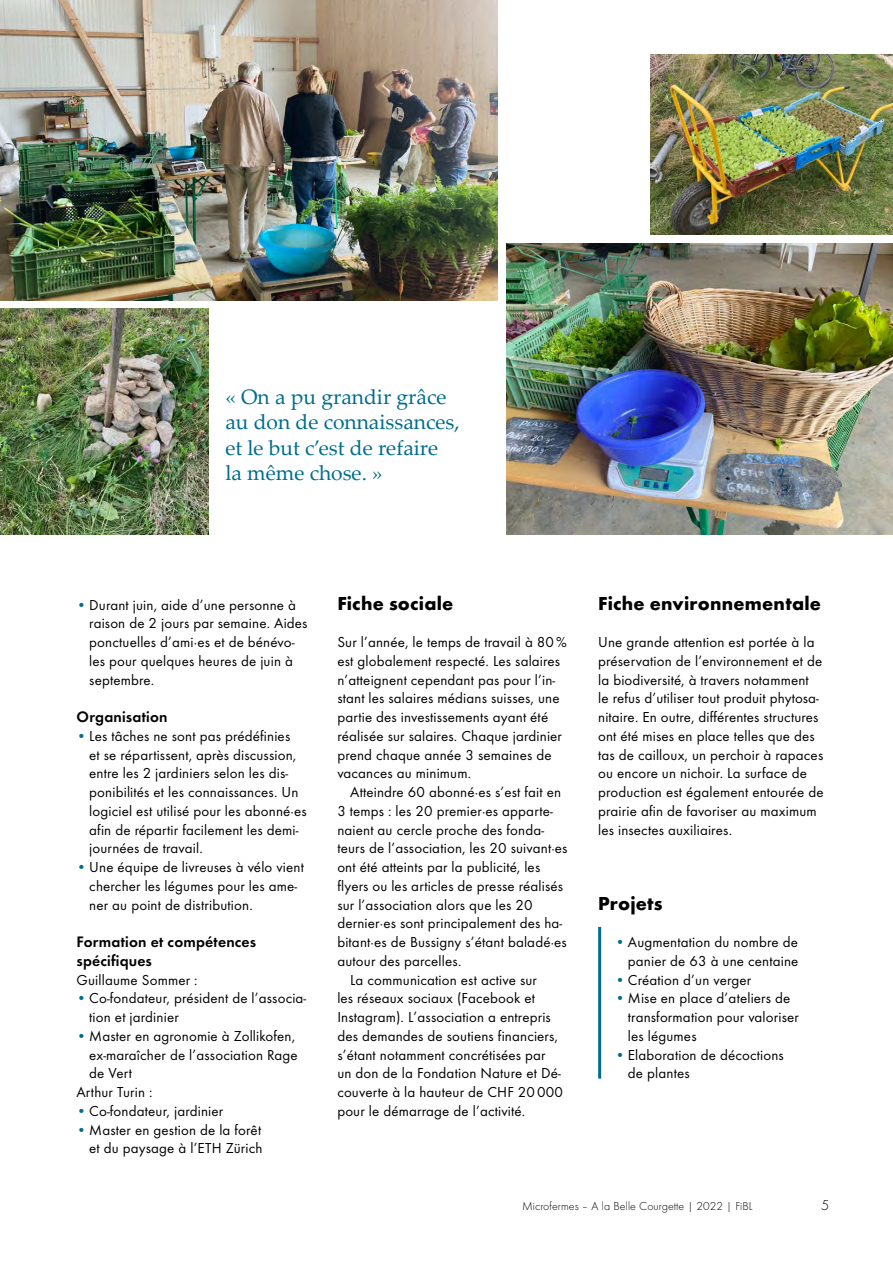
<style>
.page{position:relative;width:893px;height:1263px;background:#fff}
.page>*{position:absolute;margin:0;border:0;box-sizing:border-box;transform-origin:0 0}
.t1{font:21px/25.5px "Palatino Linotype";color:#006d8d}
.t2{font:700 19.5px "Function Pro";letter-spacing:.01em;color:#000}
.t3{font:600 15.75px/18.8px "Function Pro";letter-spacing:.01em;color:#000}
.t4{font:15px/18.8px "Function Pro";letter-spacing:.01em;color:#000}
.t5{font:300 15px "Function Pro";color:#000}
.t6{font:300 12px "Function Pro";letter-spacing:.005em;color:#000}
.s1{font-weight:500;color:#006d8d}
.s2{color:#006d8d}
</style>
<div class="page">
<hr style="left:598px;top:928px;width:3px;height:149px;background:#006d8d">
<img style="left:0;top:0;width:498px;height:300px">
<img style="left:506px;top:243px;width:387px;height:291px">
<img style="left:0;top:309px;width:208px;height:225px">
<img style="left:651px;top:54px;width:242px;height:181px">
<h1 class="t1" style="left:225px;top:383px;width:236px">« On a pu grandir grâce au don de connaissances, et le but c’est de refaire la même chose. »</h1>
<p class="t4" style="left:89px;top:595px;width:220px;text-indent:-13px"><span class="s1">•</span> Durant juin, aide d’une personne à raison de 2 jours par semaine. Aides ponctuelles d’ami·es et de bénévo&shy;les pour quelques heures de juin à septembre.</p>
<p class="t3" style="left:77px;top:707px;width:92px">Organisation</p>
<p class="t4" style="left:89px;top:726px;width:219px;text-indent:-13px"><span class="s1">•</span> Les tâches ne sont pas prédéfinies<br>et se répartissent, après discussion, entre les 2 jardiniers selon les dis&shy;ponibilités et les connaissances. Un logiciel est utilisé pour les abonné·es afin de répartir facilement les demi&shy;journées de travail.</p>
<p class="t4" style="left:89px;top:857px;width:216px;text-indent:-13px"><span class="s1">•</span> Une équipe de livreuses à vélo vient chercher les légumes pour les ame&shy;ner au point de distribution.</p>
<p class="t3" style="left:77px;top:932px;width:181px">Formation et compétences spécifiques</p>
<p class="t4" style="left:77px;top:970px;width:123px">Guillaume Sommer :</p>
<p class="t4" style="left:89px;top:989px;width:219px;text-indent:-13px"><span class="s1">•</span> Co-fondateur, président de l’associa&shy;tion et jardinier</p>
<p class="t4" style="left:77px;top:1026px;width:220px"><span class="s1">•</span> Master en agronomie à Zollikofen,</p>
<p class="t4" style="left:89px;top:1045px;width:210px">ex-maraîcher de l’association Rage</p>
<p class="t4" style="left:89px;top:1064px;width:44px">de Vert</p>
<p class="t4" style="left:77px;top:1082px;width:78px">Arthur Turin :</p>
<p class="t4" style="left:77px;top:1101px;width:148px"><span class="s1">•</span> Co-fondateur, jardinier</p>
<p class="t4" style="left:77px;top:1120px;width:188px;text-align:right"><span class="s1">•</span> Master en gestion de la forêt et du paysage à l’ETH Zürich</p>
<h2 class="t2" style="left:337px;top:591px;width:118px">Fiche sociale</h2>
<p class="t4" style="left:337px;top:632px;width:231px">Sur l’année, le temps de travail à 80 % est globalement respecté. Les salaires n’atteignent cependant pas pour l’in&shy;stant les salaires médians suisses, une partie des investissements ayant été réalisée sur salaires. Chaque jardinier prend chaque année 3 semaines de vacances au minimum.</p>
<p class="t4" style="left:350px;top:782px;width:213px">Atteindre 60 abonné·es s’est fait en</p>
<p class="t4" style="left:337px;top:801px;width:217px">3 temps : les 20 premier·es apparte-</p>
<p class="t4" style="left:337px;top:820px;width:208px">naient au cercle proche des fonda-</p>
<p class="t4" style="left:337px;top:839px;width:232px">teurs de l’association, les 20 suivant·es</p>
<p class="t4" style="left:337px;top:857px;width:204px">ont été atteints par la publicité, les</p>
<p class="t4" style="left:337px;top:876px;width:227px">flyers ou les articles de presse réalisés</p>
<p class="t4" style="left:337px;top:895px;width:197px">sur l’association alors que les 20</p>
<p class="t4" style="left:337px;top:914px;width:226px">dernier·es sont principalement des ha-</p>
<p class="t4" style="left:337px;top:932px;width:231px">bitant·es de Bussigny s’étant baladé·es</p>
<p class="t4" style="left:337px;top:951px;width:126px">autour des parcelles.</p>
<p class="t4" style="left:350px;top:970px;width:188px">La communication est active sur</p>
<p class="t4" style="left:337px;top:989px;width:199px">les réseaux sociaux (Facebook et</p>
<p class="t4" style="left:337px;top:1007px;width:215px">Instagram). L’association a entrepris</p>
<p class="t4" style="left:337px;top:1026px;width:222px">des demandes de soutiens financiers,</p>
<p class="t4" style="left:337px;top:1045px;width:210px">s’étant notamment concrétisées par</p>
<p class="t4" style="left:337px;top:1064px;width:225px">un don de la Fondation Nature et Dé-</p>
<p class="t4" style="left:337px;top:1082px;width:227px">couverte à la hauteur de CHF 20 000</p>
<p class="t4" style="left:337px;top:1101px;width:189px">pour le démarrage de l’activité.</p>
<h2 class="t2" style="left:598px;top:591px;width:224px">Fiche environnementale</h2>
<p class="t4" style="left:598px;top:632px;width:227px">Une grande attention est portée à la préservation de l’environnement et de la biodiversité, à travers notamment<br>le refus d’utiliser tout produit phytosa&shy;nitaire. En outre, différentes structures ont été mises en place telles que des tas de cailloux, un perchoir à rapaces ou encore un nichoir. La surface de production est également entourée de prairie afin de favoriser au maximum les insectes auxiliaires.</p>
<h2 class="t2" style="left:598px;top:891px;width:66px">Projets</h2>
<p class="t4" style="left:615px;top:932px;width:185px;text-align:right"><span class="s2">•</span> Augmentation du nombre de panier de 63 à une centaine</p>
<p class="t4" style="left:615px;top:970px;width:138px"><span class="s2">•</span> Création d’un verger</p>
<p class="t4" style="left:628px;top:989px;width:173px;text-indent:-13px"><span class="s2">•</span> Mise en place d’ateliers de transformation pour valoriser les légumes</p>
<p class="t4" style="left:628px;top:1045px;width:157px;text-indent:-13px"><span class="s2">•</span> Elaboration de décoctions de plantes</p>
<p class="t6" style="left:522px;top:1198px;width:232px">Microfermes – A la Belle Courgette | 2022 | FiBL</p>
<p class="t5" style="left:821px;top:1196px;width:10px">5</p>
</div>
